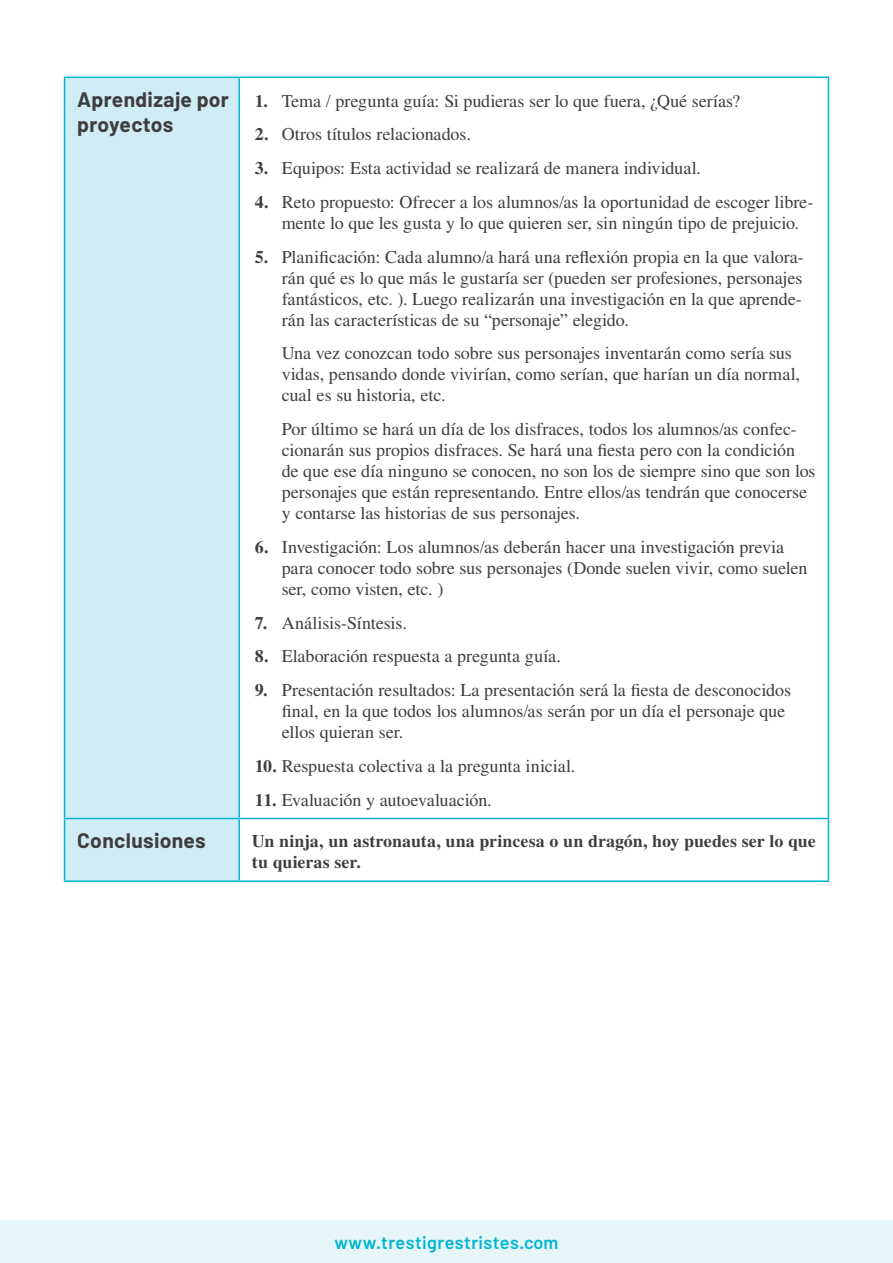
<style>
.page{position:relative;width:893px;height:1263px;background:#fff}
.page>*{position:absolute;margin:0;border:0;box-sizing:border-box;transform-origin:0 0}
.t1{font:700 21px/25.2px "Barlow";letter-spacing:.015em;color:#3e3e3f}
.t2{font:18px/21px "Nimbus Rom No 9 L";color:#3e3e3f}
.t3{font:500 18px/21px "Nimbus Rom No 9 L";color:#3e3e3f}
.t4{font:600 18px "Barlow";letter-spacing:.025em;color:#00b5d1}
.s1{font-weight:500}
</style>
<div class="page">
<div style="left:0;top:1220px;width:893px;height:43px;background:#e7f6f8"></div>
<div style="left:65px;top:78px;width:173px;height:802px;background:#d0ecf4"></div>
<svg style="left:240px;top:78px;width:588px;height:802px"></svg>
<hr style="left:64px;top:77px;width:176px;height:1px;background:#00b5d1">
<hr style="left:64px;top:818px;width:176px;height:1px;background:#00b5d1">
<hr style="left:240px;top:77px;width:589px;height:1px;background:#00b5d1">
<hr style="left:240px;top:818px;width:589px;height:1px;background:#00b5d1">
<hr style="left:64px;top:78px;width:1px;height:740px;background:#00b5d1">
<hr style="left:64px;top:819px;width:1px;height:61px;background:#00b5d1">
<hr style="left:64px;top:880px;width:176px;height:2px;background:#00b5d1">
<hr style="left:238px;top:78px;width:2px;height:740px;background:#00b5d1">
<hr style="left:238px;top:819px;width:2px;height:61px;background:#00b5d1">
<hr style="left:828px;top:78px;width:1px;height:740px;background:#00b5d1">
<hr style="left:828px;top:819px;width:1px;height:61px;background:#00b5d1">
<hr style="left:240px;top:880px;width:589px;height:2px;background:#00b5d1">
<p class="t1" style="left:77px;top:87px;width:153px">Aprendizaje por proyectos</p>
<p class="t2" style="left:255px;top:89px;width:487px"><span class="s1">1.</span> Tema / pregunta guía: Si pudieras ser lo que fuera, ¿Qué serías?</p>
<p class="t2" style="left:255px;top:123px;width:218px"><span class="s1">2.</span> Otros títulos relacionados.</p>
<p class="t2" style="left:255px;top:157px;width:448px"><span class="s1">3.</span> Equipos: Esta actividad se realizará de manera individual.</p>
<p class="t2" style="left:282px;top:191px;width:533px;text-indent:-27px"><span class="s1">4.</span> Reto propuesto: Ofrecer a los alumnos/as la oportunidad de escoger libre&shy;mente lo que les gusta y lo que quieren ser, sin ningún tipo de prejuicio.</p>
<p class="t2" style="left:282px;top:245px;width:523px;text-align:justify;text-indent:-27px"><span class="s1">5.</span> Planificación: Cada alumno/a hará una reflexión propia en la que valora&shy;rán qué es lo que más le gustaría ser (pueden ser profesiones, personajes fantásticos, etc. ). Luego realizarán una investigación en la que aprende&shy;rán las características de su “personaje” elegido.</p>
<p class="t2" style="left:282px;top:342px;width:520px">Una vez conozcan todo sobre sus personajes inventarán como sería sus vidas, pensando donde vivirían, como serían, que harían un día normal, cual es su historia, etc.</p>
<p class="t2" style="left:282px;top:418px;width:535px">Por último se hará un día de los disfraces, todos los alumnos/as confec&shy;cionarán sus propios disfraces. Se hará una fiesta pero con la condición de que ese día ninguno se conocen, no son los de siempre sino que son los personajes que están representando. Entre ellos/as tendrán que conocerse y contarse las historias de sus personajes.</p>
<p class="t2" style="left:282px;top:536px;width:527px;text-indent:-27px"><span class="s1">6.</span> Investigación: Los alumnos/as deberán hacer una investigación previa para conocer todo sobre sus personajes (Donde suelen vivir, como suelen ser, como visten, etc. )</p>
<p class="t2" style="left:255px;top:611px;width:154px"><span class="s1">7.</span> Análisis-Síntesis.</p>
<p class="t2" style="left:255px;top:645px;width:308px"><span class="s1">8.</span> Elaboración respuesta a pregunta guía.</p>
<p class="t2" style="left:282px;top:679px;width:511px;text-indent:-27px"><span class="s1">9.</span> Presentación resultados: La presentación será la fiesta de desconocidos final, en la que todos los alumnos/as serán por un día el personaje que ellos quieran ser.</p>
<p class="t2" style="left:255px;top:755px;width:322px"><span class="s1">10.</span> Respuesta colectiva a la pregunta inicial.</p>
<p class="t2" style="left:255px;top:788px;width:239px"><span class="s1">11.</span> Evaluación y autoevaluación.</p>
<p class="t1" style="left:77px;top:828px;width:130px">Conclusiones</p>
<p class="t3" style="left:252px;top:830px;width:565px">Un ninja, un astronauta, una princesa o un dragón, hoy puedes ser lo que tu quieras ser.</p>
<p class="t4" style="left:334px;top:1231px;width:226px">www.trestigrestristes.com</p>
</div>
